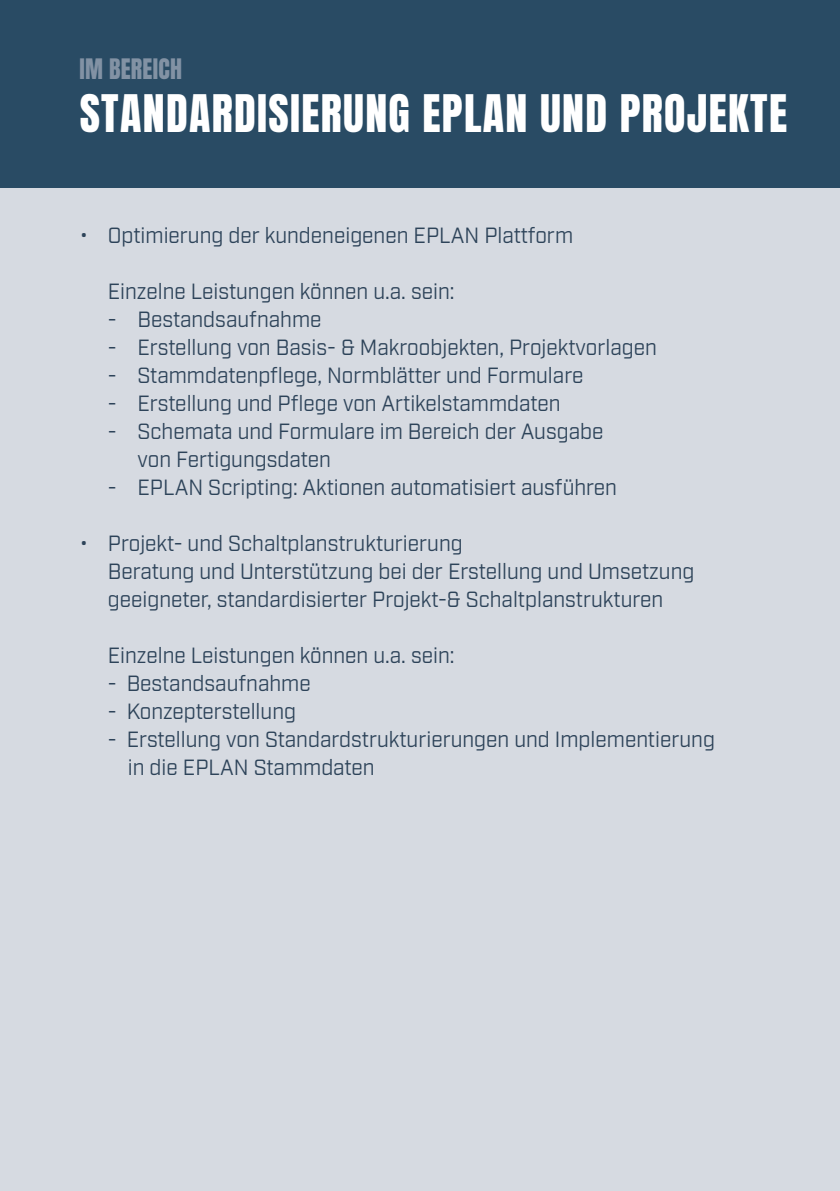
<style>
.page{position:relative;width:840px;height:1191px;background:#fff}
.page>*{position:absolute;margin:0;border:0;box-sizing:border-box;transform-origin:0 0}
.t1{font:44px "Anton";letter-spacing:.03em;color:#fff}
.t2{font:24px "Anton";letter-spacing:.01em;color:#8292a4}
.t3{font:22px/28px "Industry";color:#2d4359;scale:.95 1}
</style>
<div class="page">
<div style="left:0;top:0;width:839px;height:1191px;background:#d6dae1"></div>
<div style="left:0;top:0;width:839px;height:187px;background:#294b64"></div>
<p class="t2" style="left:79px;top:57px;width:104px">IM BEREICH</p>
<h1 class="t1" style="left:80px;top:91px;width:708px">STANDARDISIERUNG EPLAN UND PROJEKTE</h1>
<p class="t3" style="left:79px;top:222px;width:521px">• Optimierung der kundeneigenen EPLAN Plattform</p>
<p class="t3" style="left:108px;top:278px;width:366px">Einzelne Leistungen können u.a. sein:</p>
<p class="t3" style="left:108px;top:306px;width:226px">- Bestandsaufnahme</p>
<p class="t3" style="left:108px;top:334px;width:579px">- Erstellung von Basis- &amp; Makroobjekten, Projektvorlagen</p>
<p class="t3" style="left:108px;top:362px;width:502px">- Stammdatenpflege, Normblätter und Formulare</p>
<p class="t3" style="left:108px;top:390px;width:478px">- Erstellung und Pflege von Artikelstammdaten</p>
<p class="t3" style="left:137px;top:418px;width:492px;text-indent:-30px">- Schemata und Formulare im Bereich der Ausgabe von Fertigungsdaten</p>
<p class="t3" style="left:108px;top:474px;width:537px">- EPLAN Scripting: Aktionen automatisiert ausführen</p>
<p class="t3" style="left:108px;top:530px;width:618px;text-indent:-28px">• Projekt- und Schaltplanstrukturierung<br>Beratung und Unterstützung bei der Erstellung und Umsetzung geeigneter, standardisierter Projekt-&amp; Schaltplanstrukturen</p>
<p class="t3" style="left:108px;top:642px;width:366px">Einzelne Leistungen können u.a. sein:</p>
<p class="t3" style="left:108px;top:670px;width:215px">- Bestandsaufnahme</p>
<p class="t3" style="left:108px;top:698px;width:199px">- Konzepterstellung</p>
<p class="t3" style="left:128px;top:726px;width:619px;text-indent:-20px">- Erstellung von Standardstrukturierungen und Implementierung in die EPLAN Stammdaten</p>
</div>
